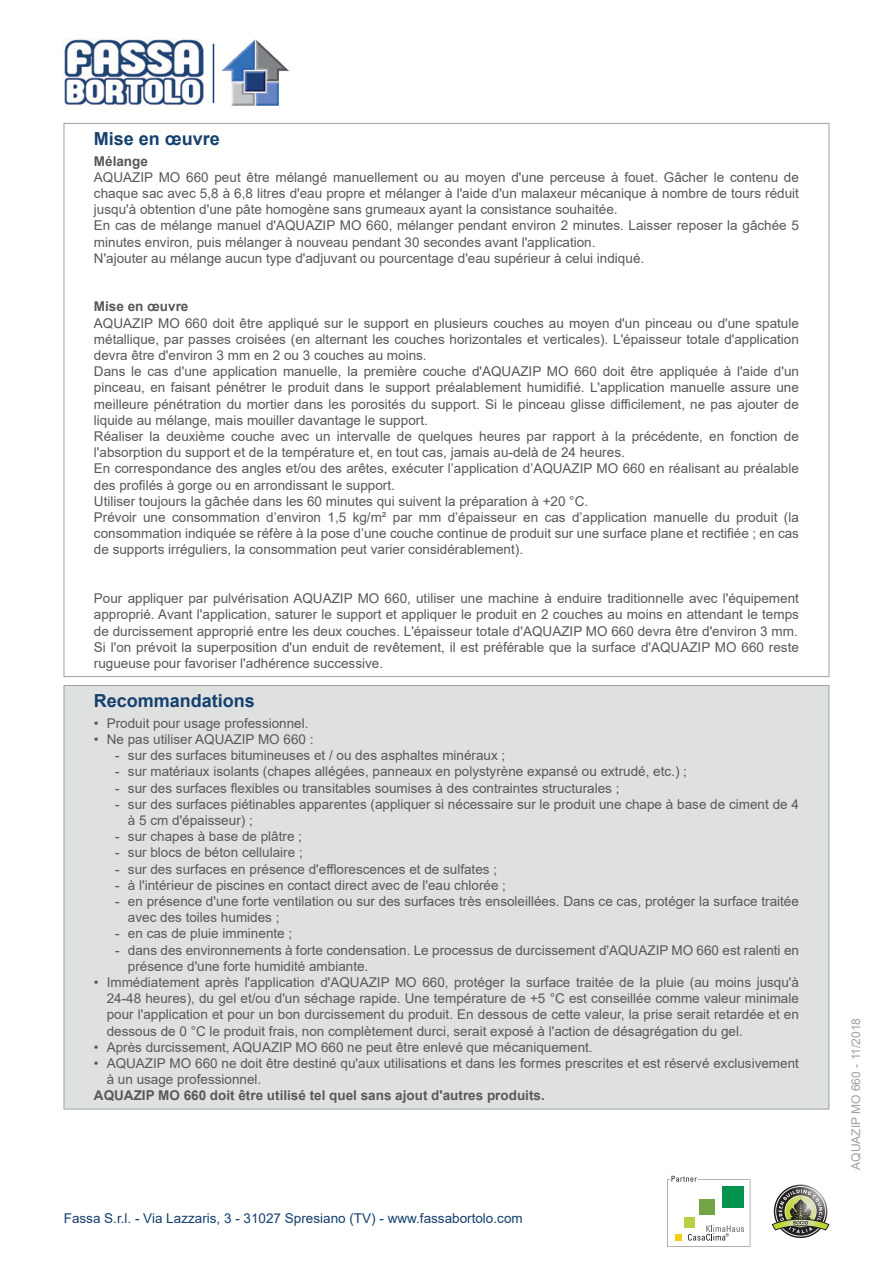
<style>
.page{position:relative;width:893px;height:1263px;background:#fff}
.page>*{position:absolute;margin:0;border:0;box-sizing:border-box;transform-origin:0 0}
.Titolo{font:700 18px "Arial";color:#15406e}
.Applicazione{font:13.5px/16.2px "Arial";color:#57585a}
.t1{font:13.5px "Arial";color:#15406e}
.Note{font:700 13.5px "Arial";color:#57585a}
.Applicazione-2{font:700 13.5px "Arial";color:#57585a}
.t2{font:12px "Arial";color:#9ba1a4}
</style>
<div class="page">
<svg style="left:667px;top:1176px;width:83px;height:71px"></svg>
<svg style="left:772px;top:1186px;width:57px;height:50px"></svg>
<img style="left:64px;top:38px;width:140px;height:67px">
<hr style="left:213px;top:44px;width:1px;height:59px;background:#15406e">
<img style="left:221px;top:39px;width:68px;height:67px">
<div style="left:64px;top:685px;width:765px;height:424px;background:#dfe1e1"></div>
<p class="Titolo" style="left:94px;top:126px;width:128px">Mise en œuvre</p>
<p class="Applicazione-2" style="left:94px;top:151px;width:56px">Mélange</p>
<p class="Applicazione" style="left:94px;top:169px;width:707px;text-align:justify">AQUAZIP MO 660 peut être mélangé manuellement ou au moyen d'une perceuse à fouet. Gâcher le contenu de chaque sac avec 5,8 à 6,8 litres d'eau propre et mélanger à l'aide d'un malaxeur mécanique à nombre de tours réduit jusqu'à obtention d'une pâte homogène sans grumeaux ayant la consistance souhaitée.</p>
<p class="Applicazione" style="left:94px;top:217px;width:706px">En cas de mélange manuel d'AQUAZIP MO 660, mélanger pendant environ 2 minutes. Laisser reposer la gâchée 5 minutes environ, puis mélanger à nouveau pendant 30 secondes avant l'application.</p>
<p class="Applicazione" style="left:94px;top:250px;width:552px">N'ajouter au mélange aucun type d'adjuvant ou pourcentage d'eau supérieur à celui indiqué.</p>
<p class="Applicazione-2" style="left:94px;top:297px;width:96px">Mise en œuvre</p>
<p class="Applicazione" style="left:94px;top:315px;width:707px;text-align:justify">AQUAZIP MO 660 doit être appliqué sur le support en plusieurs couches au moyen d'un pinceau ou d'une spatule métallique, par passes croisées (en alternant les couches horizontales et verticales). L'épaisseur totale d'application devra être d'environ 3 mm en 2 ou 3 couches au moins.</p>
<p class="Applicazione" style="left:94px;top:363px;width:707px;text-align:justify">Dans le cas d'une application manuelle, la première couche d'AQUAZIP MO 660 doit être appliquée à l'aide d'un pinceau, en faisant pénétrer le produit dans le support préalablement humidifié. L'application manuelle assure une meilleure pénétration du mortier dans les porosités du support. Si le pinceau glisse difficilement, ne pas ajouter de liquide au mélange, mais mouiller davantage le support.</p>
<p class="Applicazione" style="left:94px;top:428px;width:706px">Réaliser la deuxième couche avec un intervalle de quelques heures par rapport à la précédente, en fonction de l'absorption du support et de la température et, en tout cas, jamais au-delà de 24 heures.</p>
<p class="Applicazione" style="left:94px;top:460px;width:706px">En correspondance des angles et/ou des arêtes, exécuter l’application d’AQUAZIP MO 660 en réalisant au préalable des profilés à gorge ou en arrondissant le support.</p>
<p class="Applicazione" style="left:94px;top:493px;width:496px">Utiliser toujours la gâchée dans les 60 minutes qui suivent la préparation à +20 °C.</p>
<p class="Applicazione" style="left:94px;top:509px;width:707px;text-align:justify">Prévoir une consommation d’environ 1,5 kg/m² par mm d’épaisseur en cas d’application manuelle du produit (la consommation indiquée se réfère à la pose d’une couche continue de produit sur une surface plane et rectifiée ; en cas de supports irréguliers, la consommation peut varier considérablement).</p>
<p class="Applicazione" style="left:94px;top:590px;width:707px;text-align:justify">Pour appliquer par pulvérisation AQUAZIP MO 660, utiliser une machine à enduire traditionnelle avec l'équipement approprié. Avant l'application, saturer le support et appliquer le produit en 2 couches au moins en attendant le temps de durcissement approprié entre les deux couches. L'épaisseur totale d'AQUAZIP MO 660 devra être d'environ 3 mm.</p>
<p class="Applicazione" style="left:94px;top:639px;width:707px">Si l'on prévoit la superposition d'un enduit de revêtement, il est préférable que la surface d'AQUAZIP MO 660 reste rugueuse pour favoriser l'adhérence successive.</p>
<p class="Titolo" style="left:94px;top:688px;width:163px">Recommandations</p>
<p class="Applicazione" style="left:94px;top:715px;width:216px">• Produit pour usage professionnel.</p>
<p class="Applicazione" style="left:94px;top:731px;width:221px">• Ne pas utiliser AQUAZIP MO 660 :</p>
<p class="Applicazione" style="left:115px;top:747px;width:392px">- sur des surfaces bitumineuses et / ou des asphaltes minéraux ;</p>
<p class="Applicazione" style="left:115px;top:763px;width:573px">- sur matériaux isolants (chapes allégées, panneaux en polystyrène expansé ou extrudé, etc.) ;</p>
<p class="Applicazione" style="left:115px;top:780px;width:506px">- sur des surfaces flexibles ou transitables soumises à des contraintes structurales ;</p>
<p class="Applicazione" style="left:128px;top:796px;width:673px;text-indent:-13px">- sur des surfaces piétinables apparentes (appliquer si nécessaire sur le produit une chape à base de ciment de 4 à 5 cm d'épaisseur) ;</p>
<p class="Applicazione" style="left:115px;top:828px;width:188px">- sur chapes à base de plâtre ;</p>
<p class="Applicazione" style="left:115px;top:844px;width:189px">- sur blocs de béton cellulaire ;</p>
<p class="Applicazione" style="left:115px;top:861px;width:383px">- sur des surfaces en présence d'efflorescences et de sulfates ;</p>
<p class="Applicazione" style="left:115px;top:877px;width:392px">- à l'intérieur de piscines en contact direct avec de l'eau chlorée ;</p>
<p class="Applicazione" style="left:128px;top:893px;width:672px;text-indent:-13px">- en présence d'une forte ventilation ou sur des surfaces très ensoleillées. Dans ce cas, protéger la surface traitée avec des toiles humides ;</p>
<p class="Applicazione" style="left:115px;top:925px;width:179px">- en cas de pluie imminente ;</p>
<p class="Applicazione" style="left:128px;top:942px;width:673px;text-indent:-13px">- dans des environnements à forte condensation. Le processus de durcissement d'AQUAZIP MO 660 est ralenti en présence d'une forte humidité ambiante.</p>
<p class="Applicazione" style="left:107px;top:974px;width:694px;text-align:justify;text-indent:-13px">• Immédiatement après l'application d'AQUAZIP MO 660, protéger la surface traitée de la pluie (au moins jusqu'à 24-48 heures), du gel et/ou d'un séchage rapide. Une température de +5 °C est conseillée comme valeur minimale pour l'application et pour un bon durcissement du produit. En dessous de cette valeur, la prise serait retardée et en dessous de 0 °C le produit frais, non complètement durci, serait exposé à l'action de désagrégation du gel.</p>
<p class="Applicazione" style="left:94px;top:1039px;width:500px">• Après durcissement, AQUAZIP MO 660 ne peut être enlevé que mécaniquement.</p>
<p class="Applicazione" style="left:107px;top:1055px;width:694px;text-indent:-13px">• AQUAZIP MO 660 ne doit être destiné qu'aux utilisations et dans les formes prescrites et est réservé exclusivement à un usage professionnel.</p>
<p class="Note" style="left:94px;top:1086px;width:452px">AQUAZIP MO 660 doit être utilisé tel quel sans ajout d'autres produits.</p>
<p class="t1" style="left:64px;top:1208px;width:460px">Fassa S.r.l. - Via Lazzaris, 3 - 31027 Spresiano (TV) - www.fassabortolo.com</p>
<p class="t2" style="left:848px;top:1170px;width:153px;rotate:-90deg">AQUAZIP MO 660 - 11/2018</p>
</div>
